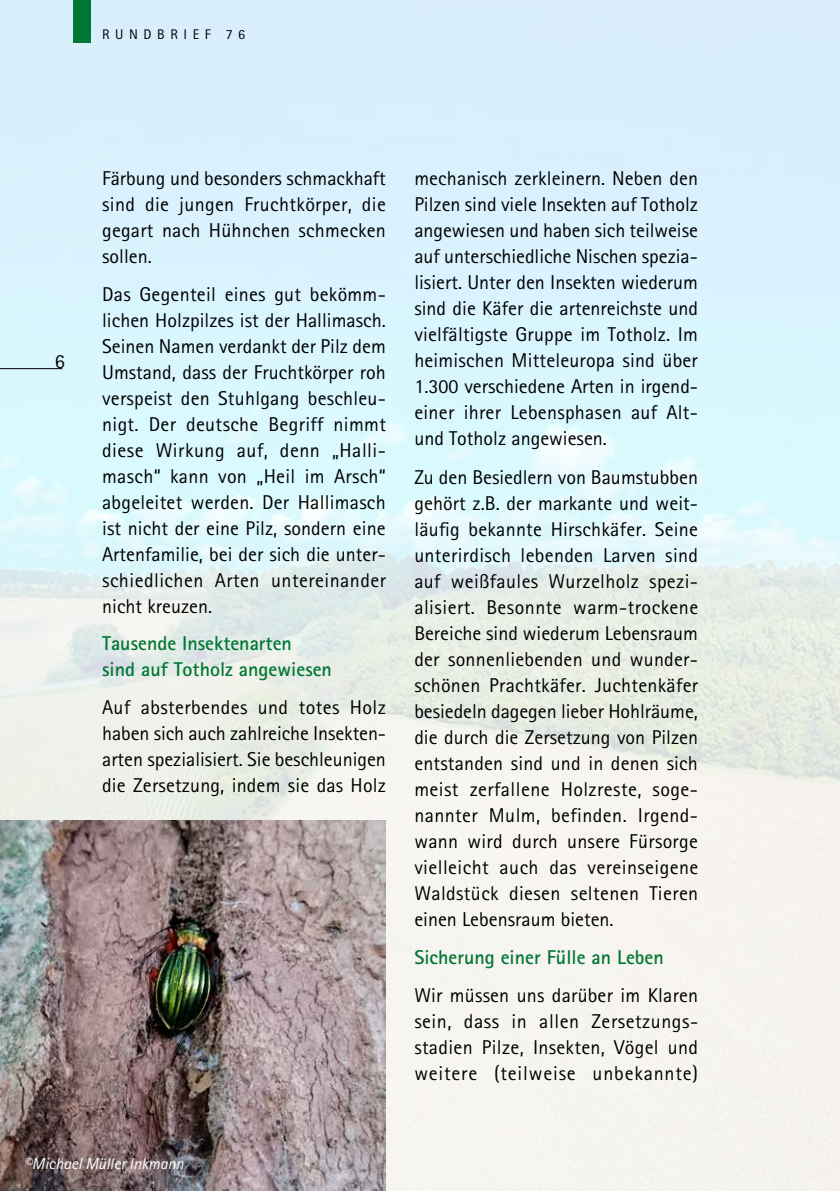
<style>
.page{position:relative;width:840px;height:1191px;background:#fff}
.page>*{position:absolute;margin:0;border:0;box-sizing:border-box;transform-origin:0 0}
.t1{font:20px/26px "Rotis Sans Serif";letter-spacing:.015em;color:#000;text-align:justify}
.t2{font:700 20px/26px "Rotis Sans Serif";color:#007732}
.t3{font:italic 16px "Rotis Sans Serif";color:#fff}
.t4{font:14px "Rotis Sans Serif";letter-spacing:.4em;color:#000}
</style>
<div class="page">
<img style="left:0;top:0;width:839px;height:1191px">
<hr style="left:0;top:368px;width:62px;height:1px;background:#000">
<div style="left:74px;top:0;width:17px;height:43px;background:#007732"></div>
<img style="left:0;top:820px;width:386px;height:371px">
<p class="t4" style="left:102px;top:26px;width:145px">RUNDBRIEF 76</p>
<p class="t1" style="left:55px;top:348px;width:11px">6</p>
<p class="t1" style="left:102px;top:165px;width:285px">Färbung und besonders schmackhaft sind die jungen Fruchtkörper, die gegart nach Hühnchen schmecken sollen.</p>
<p class="t1" style="left:102px;top:281px;width:285px">Das Gegenteil eines gut bekömm&shy;lichen Holzpilzes ist der Hallimasch.<br>Seinen Namen verdankt der Pilz dem Umstand, dass der Fruchtkörper roh verspeist den Stuhlgang beschleu&shy;nigt. Der deutsche Begriff nimmt diese Wirkung auf, denn „Halli&shy;masch“ kann von „Heil im Arsch“ abgeleitet werden. Der Hallimasch ist nicht der eine Pilz, sondern eine Artenfamilie, bei der sich die unter&shy;schiedlichen Arten untereinander nicht kreuzen.</p>
<p class="t2" style="left:102px;top:630px;width:231px">Tausende Insektenarten<br>sind auf Totholz angewiesen</p>
<p class="t1" style="left:102px;top:693px;width:285px">Auf absterbendes und totes Holz haben sich auch zahlreiche Insekten&shy;arten spezialisiert. Sie beschleunigen die Zersetzung, indem sie das Holz</p>
<p class="t1" style="left:414px;top:165px;width:285px">mechanisch zerkleinern. Neben den Pilzen sind viele Insekten auf Totholz angewiesen und haben sich teilweise auf unterschiedliche Nischen spezia&shy;lisiert. Unter den Insekten wiederum sind die Käfer die artenreichste und vielfältigste Gruppe im Totholz. Im heimischen Mitteleuropa sind über 1.300 verschiedene Arten in irgend&shy;einer ihrer Lebensphasen auf Alt&shy;und Totholz angewiesen.</p>
<p class="t1" style="left:414px;top:464px;width:285px">Zu den Besiedlern von Baumstubben gehört z.B. der markante und weit&shy;läufig bekannte Hirschkäfer. Seine unterirdisch lebenden Larven sind auf weißfaules Wurzelholz spezi&shy;alisiert. Besonnte warm-trockene Bereiche sind wiederum Lebensraum der sonnenliebenden und wunder&shy;schönen Prachtkäfer. Juchtenkäfer besiedeln dagegen lieber Hohlräume, die durch die Zersetzung von Pilzen entstanden sind und in denen sich meist zerfallene Holzreste, soge&shy;nannter Mulm, befinden. Irgend&shy;wann wird durch unsere Fürsorge vielleicht auch das vereinseigene Waldstück diesen seltenen Tieren einen Lebensraum bieten.</p>
<p class="t2" style="left:414px;top:944px;width:251px">Sicherung einer Fülle an Leben</p>
<p class="t1" style="left:414px;top:982px;width:285px">Wir müssen uns darüber im Klaren sein, dass in allen Zersetzungs&shy;stadien Pilze, Insekten, Vögel und weitere (teilweise unbekannte)</p>
<p class="t3" style="left:24px;top:1153px;width:161px">©Michael Müller Inkmann</p>
</div>
